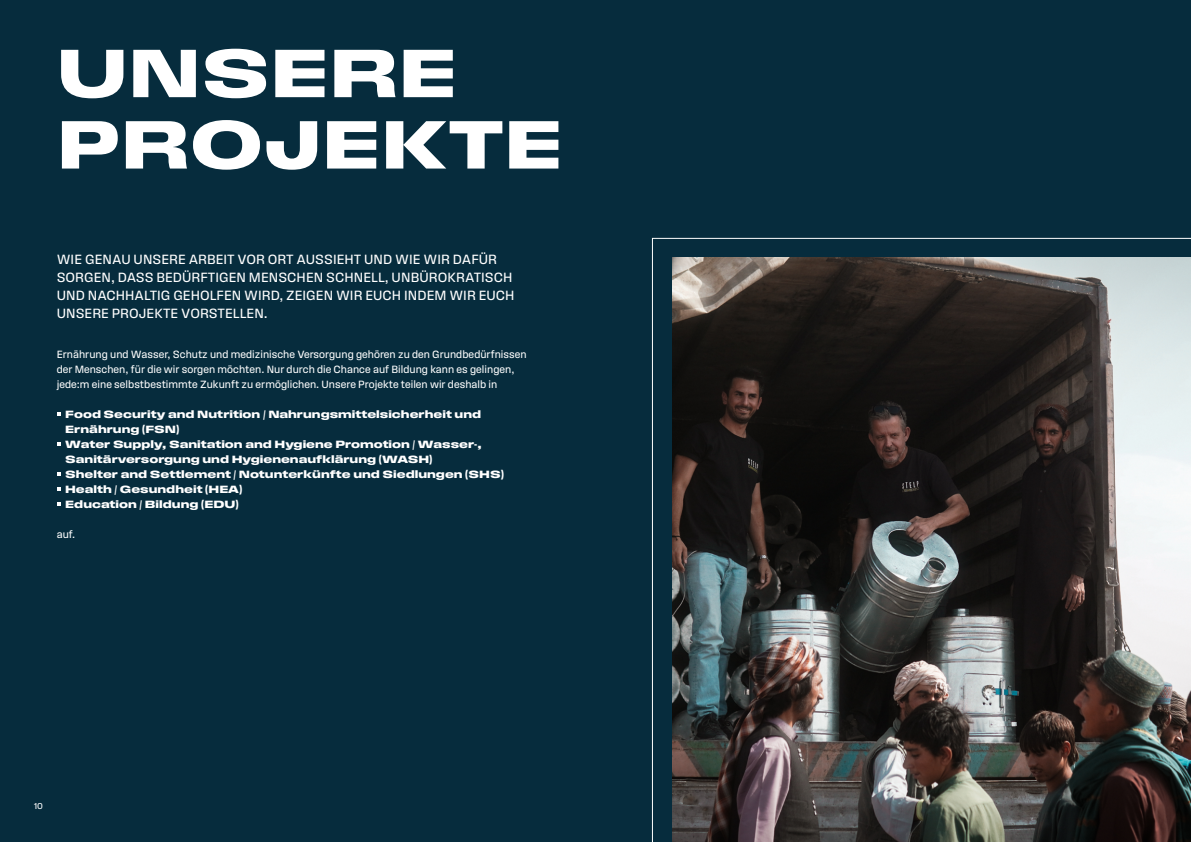
<style>
.page{position:relative;width:1191px;height:842px;background:#062c3d}
.page>*{position:absolute;margin:0;border:0;box-sizing:border-box;transform-origin:0 0}
.t1{font:71.4px/71.4px "Field Gothic No.84 Demi X Wide";color:#fff}
.t2{font:14px/18px "Field Gothic No.62";color:#fff}
.t3{font:11px/15px "Field Gothic No.84 Demi X Wide";color:#fff}
.t4{font:11px/15px "Field Gothic No.62";color:#fff}
.t5{font:9px "Field Gothic No.62";color:#fff}
</style>
<div class="page">
<svg style="left:652px;top:238px;width:539px;height:604px"></svg>
<img style="left:672px;top:258px;width:519px;height:584px">
<svg style="left:57px;top:412px;width:4px;height:4px"></svg>
<svg style="left:57px;top:442px;width:4px;height:4px"></svg>
<svg style="left:57px;top:472px;width:4px;height:4px"></svg>
<svg style="left:57px;top:487px;width:4px;height:4px"></svg>
<svg style="left:57px;top:502px;width:4px;height:4px"></svg>
<h1 class="t1" style="left:57px;top:36px;width:508px">UNSERE<br>PROJEKTE</h1>
<p class="t2" style="left:57px;top:251px;width:459px">WIE GENAU UNSERE ARBEIT VOR ORT AUSSIEHT UND WIE WIR DAFÜR SORGEN, DASS BEDÜRFTIGEN MENSCHEN SCHNELL, UNBÜROKRATISCH UND NACHHALTIG GEHOLFEN WIRD, ZEIGEN WIR EUCH INDEM WIR EUCH UNSERE PROJEKTE VORSTELLEN.</p>
<p class="t4" style="left:57px;top:347px;width:471px">Ernährung und Wasser, Schutz und medizinische Versorgung gehören zu den Grundbedürfnissen der Menschen, für die wir sorgen möchten. Nur durch die Chance auf Bildung kann es gelingen, jede:m eine selbstbestimmte Zukunft zu ermöglichen. Unsere Projekte teilen wir deshalb in</p>
<p class="t3" style="left:65px;top:407px;width:440px">Food Security and Nutrition / Nahrungsmittelsicherheit und Ernährung (FSN)<br>Water Supply, Sanitation and Hygiene Promotion / Wasser-, Sanitärversorgung und Hygienenaufklärung (WASH)<br>Shelter and Settlement / Notunterkünfte und Siedlungen (SHS)<br>Health / Gesundheit (HEA)<br>Education / Bildung (EDU)</p>
<p class="t4" style="left:57px;top:527px;width:20px">auf.</p>
<p class="t5" style="left:34px;top:801px;width:10px">10</p>
</div>
